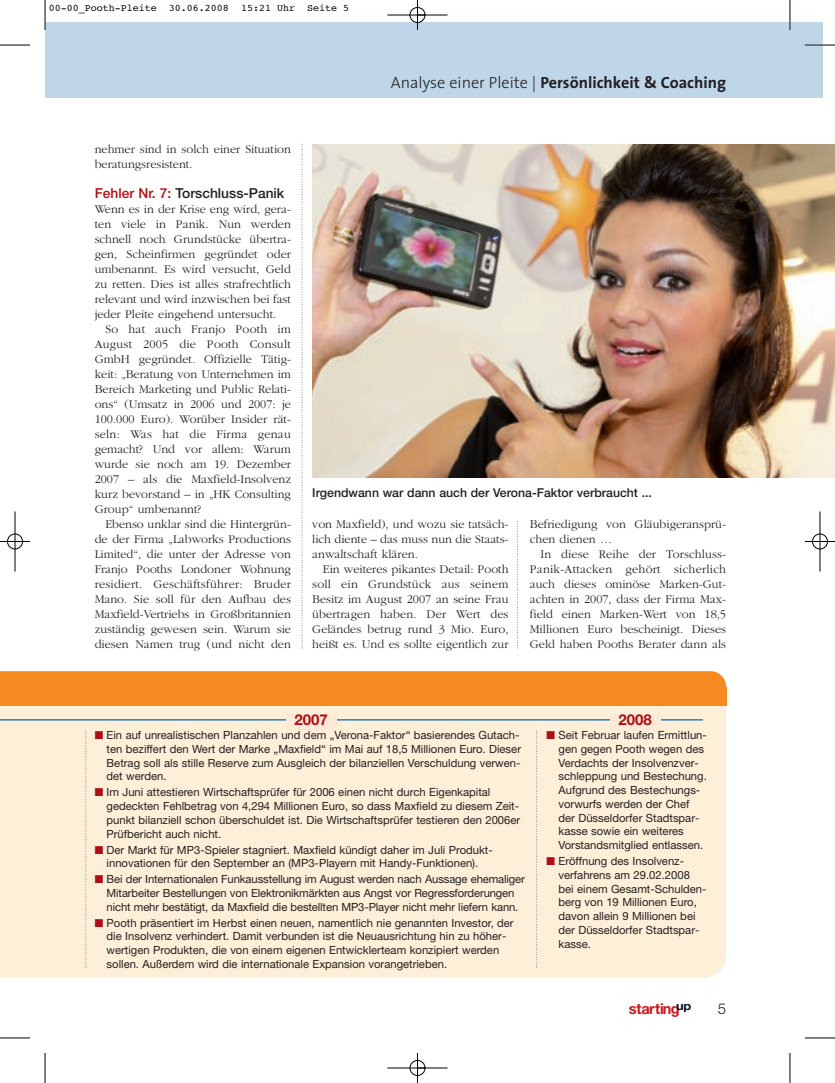
<style>
.page{position:relative;width:835px;height:1083px;background:#fff}
.page>*{position:absolute;margin:0;border:0;box-sizing:border-box;transform-origin:0 0}
.t1{font:700 16.25px "The Sans";color:#231f20}
.t2{font:700 15px "Helvetica Neue LT";letter-spacing:-.03em;color:#cf151d}
.t3{font:700 15px "Helvetica Neue LT";color:#b00d15}
.t4{font:300 15px "Helvetica Neue LT";color:#231f20}
.t5{font:500 13.75px "Helvetica Neue LT";color:#231f20}
.t6{font:300 12.25px/15px "Garamond";color:#231f20;text-align:justify}
.t7{font:500 12.25px "Helvetica Neue LT";color:#231f20}
.t8{font:700 11.5px "Helvetica Neue LT";color:#001322;scale:1.11 1}
.t9{font:11.25px/13.8px "Helvetica Neue LT";color:#231f20}
.t10{font:10px "Courier";color:#000}
.s1{font-weight:300}
.s2{color:#b00d15}
</style>
<div class="page">
<svg style="left:301px;top:144px;width:1px;height:504px"></svg>
<svg style="left:517px;top:521px;width:1px;height:127px"></svg>
<div style="left:45px;top:22px;width:777px;height:76px;background:#bed6e8"></div>
<div style="left:0;top:705px;width:725px;height:272px;background:#feefd8"></div>
<div style="left:0;top:671px;width:725px;height:16px;background:#f6891f"></div>
<div style="left:0;top:687px;width:725px;height:18px;background:#f6891f"></div>
<hr style="left:0;top:719px;width:702px;height:1px;background:#0166b3">
<div style="left:286px;top:714px;width:50px;height:16px;background:#feead6"></div>
<div style="left:610px;top:714px;width:50px;height:16px;background:#feead6"></div>
<svg style="left:85px;top:730px;width:1px;height:237px"></svg>
<svg style="left:535px;top:730px;width:2px;height:237px"></svg>
<img style="left:312px;top:144px;width:522px;height:333px">
<hr style="left:45px;top:0;width:1px;height:30px;background:#000">
<hr style="left:0;top:45px;width:30px;height:1px;background:#000">
<hr style="left:789px;top:0;width:1px;height:30px;background:#000">
<hr style="left:804px;top:45px;width:30px;height:1px;background:#000">
<hr style="left:45px;top:1052px;width:1px;height:30px;background:#000">
<hr style="left:0;top:1037px;width:30px;height:1px;background:#000">
<hr style="left:789px;top:1052px;width:1px;height:30px;background:#000">
<hr style="left:804px;top:1037px;width:30px;height:1px;background:#000">
<hr style="left:387px;top:15px;width:60px;height:1px;background:#000">
<hr style="left:387px;top:1067px;width:60px;height:1px;background:#000">
<hr style="left:15px;top:511px;width:1px;height:60px;background:#000">
<hr style="left:819px;top:511px;width:1px;height:60px;background:#000">
<hr style="left:417px;top:0;width:1px;height:30px;background:#000">
<hr style="left:417px;top:1052px;width:1px;height:30px;background:#000">
<hr style="left:0;top:541px;width:30px;height:1px;background:#000">
<hr style="left:804px;top:541px;width:30px;height:1px;background:#000">
<div style="left:409px;top:7px;width:16px;height:16px;border:1px solid #000;border-radius:50%"></div>
<div style="left:409px;top:1059px;width:16px;height:16px;border:1px solid #000;border-radius:50%"></div>
<div style="left:7px;top:533px;width:16px;height:16px;border:1px solid #000;border-radius:50%"></div>
<div style="left:811px;top:533px;width:16px;height:16px;border:1px solid #000;border-radius:50%"></div>
<p class="t10" style="left:49px;top:4px;width:302px">00-00_Pooth-Pleite 30.06.2008 15:21 Uhr Seite 5</p>
<h1 class="t1" style="left:390px;top:74px;width:336px"><span class="s1">Analyse einer Pleite |</span> Persönlichkeit &amp; Coaching</h1>
<p class="t6" style="left:95px;top:143px;width:198px">nehmer sind in solch einer Situation beratungsresistent.</p>
<p class="t5" style="left:95px;top:188px;width:191px"><span class="s2">Fehler Nr. 7:</span> Torschluss-Panik</p>
<p class="t6" style="left:95px;top:203px;width:198px">Wenn es in der Krise eng wird, gera&shy;ten viele in Panik. Nun werden schnell noch Grundstücke übertra&shy;gen, Scheinfirmen gegründet oder umbenannt. Es wird versucht, Geld zu retten. Dies ist alles strafrechtlich relevant und wird inzwischen bei fast jeder Pleite eingehend untersucht.</p>
<p class="t6" style="left:95px;top:322px;width:198px;text-indent:11px">So hat auch Franjo Pooth im August 2005 die Pooth Consult GmbH gegründet. Offizielle Tätig&shy;keit: „Beratung von Unternehmen im Bereich Marketing und Public Relati&shy;ons“ (Umsatz in 2006 und 2007: je 100.000 Euro). Worüber Insider rät&shy;seln: Was hat die Firma genau gemacht? Und vor allem: Warum wurde sie noch am 19. Dezember 2007 – als die Maxfield-Insolvenz kurz bevorstand – in „HK Consulting Group“ umbenannt?</p>
<p class="t6" style="left:95px;top:517px;width:198px;text-indent:11px">Ebenso unklar sind die Hintergrün&shy;de der Firma „Labworks Productions Limited“, die unter der Adresse von Franjo Pooths Londoner Wohnung residiert. Geschäftsführer: Bruder Mano. Sie soll für den Aufbau des Maxfield-Vertriebs in Großbritannien zuständig gewesen sein. Warum sie diesen Namen trug (und nicht den</p>
<p class="t6" style="left:312px;top:517px;width:198px">von Maxfield), und wozu sie tatsäch&shy;lich diente – das muss nun die Staats&shy;anwaltschaft klären.</p>
<p class="t7" style="left:312px;top:488px;width:341px">Irgendwann war dann auch der Verona-Faktor verbraucht ...</p>
<p class="t6" style="left:529px;top:517px;width:198px">Befriedigung von Gläubigeransprü&shy;chen dienen …</p>
<p class="t6" style="left:529px;top:547px;width:198px;text-indent:11px">In diese Reihe der Torschluss-Panik-Attacken gehört sicherlich auch dieses ominöse Marken-Gut&shy;achten in 2007, dass der Firma Max&shy;field einen Marken-Wert von 18,5<br>Millionen Euro bescheinigt. Dieses Geld haben Pooths Berater dann als</p>
<p class="t6" style="left:312px;top:562px;width:198px;text-indent:11px">Ein weiteres pikantes Detail: Pooth soll ein Grundstück aus seinem Besitz im August 2007 an seine Frau übertragen haben. Der Wert des Geländes betrug rund 3 Mio. Euro, heißt es. Und es sollte eigentlich zur</p>
<h2 class="t3" style="left:294px;top:714px;width:35px">2007</h2>
<h2 class="t3" style="left:618px;top:714px;width:35px">2008</h2>
<p class="t9" style="left:106px;top:729px;width:416px;text-indent:-12px"><span class="s2">■</span> Ein auf unrealistischen Planzahlen und dem „Verona-Faktor“ basierendes Gutach&shy;ten beziffert den Wert der Marke „Maxfield“ im Mai auf 18,5 Millionen Euro. Dieser Betrag soll als stille Reserve zum Ausgleich der bilanziellen Verschuldung verwen&shy;det werden.</p>
<p class="t9" style="left:106px;top:786px;width:415px;text-indent:-12px"><span class="s2">■</span> Im Juni attestieren Wirtschaftsprüfer für 2006 einen nicht durch Eigenkapital gedeckten Fehlbetrag von 4,294 Millionen Euro, so dass Maxfield zu diesem Zeit&shy;punkt bilanziell schon überschuldet ist. Die Wirtschaftsprüfer testieren den 2006er Prüfbericht auch nicht.</p>
<p class="t9" style="left:95px;top:843px;width:399px;text-align:center"><span class="s2">■</span> Der Markt für MP3-Spieler stagniert. Maxfield kündigt daher im Juli Produkt&shy;innovationen für den September an (MP3-Playern mit Handy-Funktionen).</p>
<p class="t9" style="left:95px;top:873px;width:431px;text-align:center"><span class="s2">■</span> Bei der Internationalen Funkausstellung im August werden nach Aussage ehemaliger<br>Mitarbeiter Bestellungen von Elektronikmärkten aus Angst vor Regressforderungen nicht mehr bestätigt, da Maxfield die bestellten MP3-Player nicht mehr liefern kann.</p>
<p class="t9" style="left:106px;top:916px;width:408px;text-indent:-12px"><span class="s2">■</span> Pooth präsentiert im Herbst einen neuen, namentlich nie genannten Investor, der die Insolvenz verhindert. Damit verbunden ist die Neuausrichtung hin zu höher&shy;wertigen Produkten, die von einem eigenen Entwicklerteam konzipiert werden sollen. Außerdem wird die internationale Expansion vorangetrieben.</p>
<p class="t9" style="left:558px;top:729px;width:150px;text-indent:-12px"><span class="s2">■</span> Seit Februar laufen Ermittlun&shy;gen gegen Pooth wegen des<br>Verdachts der Insolvenzver&shy;schleppung und Bestechung.<br>Aufgrund des Bestechungs&shy;vorwurfs werden der Chef der Düsseldorfer Stadtspar&shy;kasse sowie ein weiteres<br>Vorstandsmitglied entlassen.</p>
<p class="t9" style="left:558px;top:855px;width:149px;text-indent:-12px"><span class="s2">■</span> Eröffnung des Insolvenz&shy;verfahrens am 29.02.2008 bei einem Gesamt-Schulden&shy;berg von 19 Millionen Euro, davon allein 9 Millionen bei der Düsseldorfer Stadtspar&shy;kasse.</p>
<p class="t8" style="left:675px;top:1001px;width:15px">up</p>
<h2 class="t2" style="left:628px;top:1003px;width:52px">starting</h2>
<h2 class="t4" style="left:717px;top:1003px;width:10px">5</h2>
</div>
